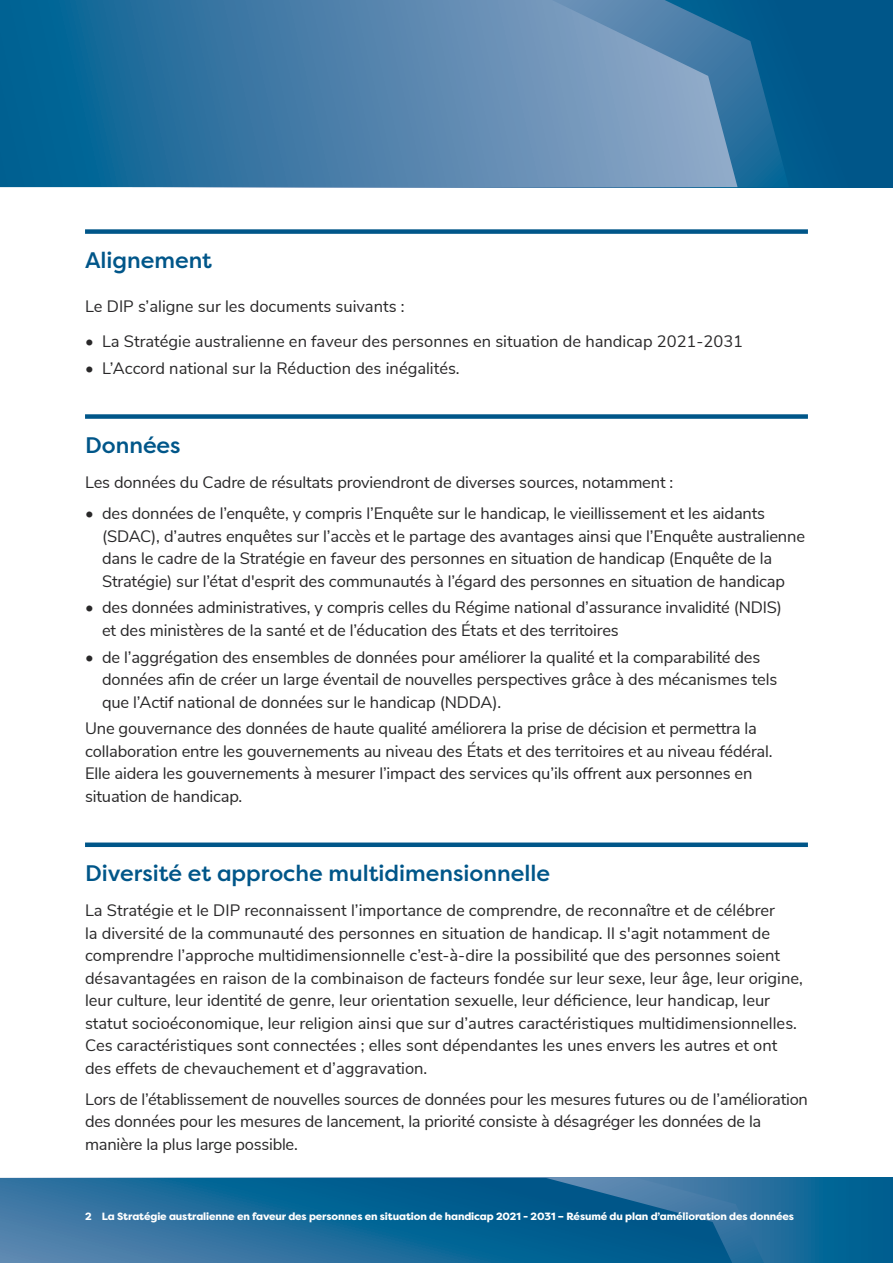
<style>
.page{position:relative;width:893px;height:1263px;background:#fff}
.page>*{position:absolute;margin:0;border:0;box-sizing:border-box;transform-origin:0 0}
.t1{font:500 22.5px "Filson Pro";color:#005689}
.t2{font:16.5px/22.5px "Nunito Sans";letter-spacing:-.01em;color:#292829}
.t3{font:800 10.5px "Filson Pro";letter-spacing:-.01em;color:#fff}
</style>
<div class="page">
<svg style="left:770px;top:1178px;width:123px;height:85px;background:#096595"></svg>
<svg style="left:738px;top:1178px;width:32px;height:85px;background:#2a6f9e"></svg>
<svg style="left:0;top:1178px;width:738px;height:85px;background:#1c6a99"></svg>
<div style="left:0;top:0;width:893px;height:187px;background:#005689"></div>
<svg style="left:737px;top:34px;width:52px;height:153px"></svg>
<svg style="left:0;top:0;width:737px;height:187px;background:#4880aa"></svg>
<div style="left:85px;top:842px;width:723px;height:5px;background:#005689"></div>
<div style="left:85px;top:414px;width:723px;height:5px;background:#005689"></div>
<div style="left:85px;top:229px;width:723px;height:5px;background:#005689"></div>
<h2 class="t1" style="left:85px;top:244px;width:129px">Alignement</h2>
<p class="t2" style="left:85px;top:294px;width:321px">Le DIP s’aligne sur les documents suivants :</p>
<p class="t2" style="left:85px;top:329px;width:660px">• La Stratégie australienne en faveur des personnes en situation de handicap 2021-2031</p>
<p class="t2" style="left:85px;top:356px;width:376px">• L’Accord national sur la Réduction des inégalités.</p>
<h2 class="t1" style="left:85px;top:429px;width:97px">Données</h2>
<p class="t2" style="left:85px;top:470px;width:590px">Les données du Cadre de résultats proviendront de diverses sources, notamment :</p>
<p class="t2" style="left:102px;top:501px;width:704px;text-indent:-17px">• des données de l’enquête, y compris l’Enquête sur le handicap, le vieillissement et les aidants (SDAC), d’autres enquêtes sur l’accès et le partage des avantages ainsi que l’Enquête australienne dans le cadre de la Stratégie en faveur des personnes en situation de handicap (Enquête de la Stratégie) sur l’état d'esprit des communautés à l’égard des personnes en situation de handicap</p>
<p class="t2" style="left:102px;top:595px;width:681px;text-indent:-17px">• des données administratives, y compris celles du Régime national d’assurance invalidité (NDIS) et des ministères de la santé et de l’éducation des États et des territoires</p>
<p class="t2" style="left:102px;top:645px;width:677px;text-indent:-17px">• de l’aggrégation des ensembles de données pour améliorer la qualité et la comparabilité des données afin de créer un large éventail de nouvelles perspectives grâce à des mécanismes tels que l’Actif national de données sur le handicap (NDDA).</p>
<p class="t2" style="left:85px;top:716px;width:689px">Une gouvernance des données de haute qualité améliorera la prise de décision et permettra la collaboration entre les gouvernements au niveau des États et des territoires et au niveau fédéral.<br>Elle aidera les gouvernements à mesurer l’impact des services qu’ils offrent aux personnes en situation de handicap.</p>
<h2 class="t1" style="left:85px;top:857px;width:466px">Diversité et approche multidimensionnelle</h2>
<p class="t2" style="left:85px;top:898px;width:719px">La Stratégie et le DIP reconnaissent l’importance de comprendre, de reconnaître et de célébrer<br>la diversité de la communauté des personnes en situation de handicap. Il s'agit notamment de comprendre l’approche multidimensionnelle c’est-à-dire la possibilité que des personnes soient désavantagées en raison de la combinaison de facteurs fondée sur leur sexe, leur âge, leur origine, leur culture, leur identité de genre, leur orientation sexuelle, leur déficience, leur handicap, leur statut socioéconomique, leur religion ainsi que sur d’autres caractéristiques multidimensionnelles.<br>Ces caractéristiques sont connectées ; elles sont dépendantes les unes envers les autres et ont des effets de chevauchement et d’aggravation.</p>
<p class="t2" style="left:85px;top:1087px;width:724px">Lors de l’établissement de nouvelles sources de données pour les mesures futures ou de l’amélioration des données pour les mesures de lancement, la priorité consiste à désagréger les données de la manière la plus large possible.</p>
<p class="t3" style="left:85px;top:1209px;width:711px">2 La Stratégie australienne en faveur des personnes en situation de handicap 2021 - 2031 – Résumé du plan d’amélioration des données</p>
</div>
